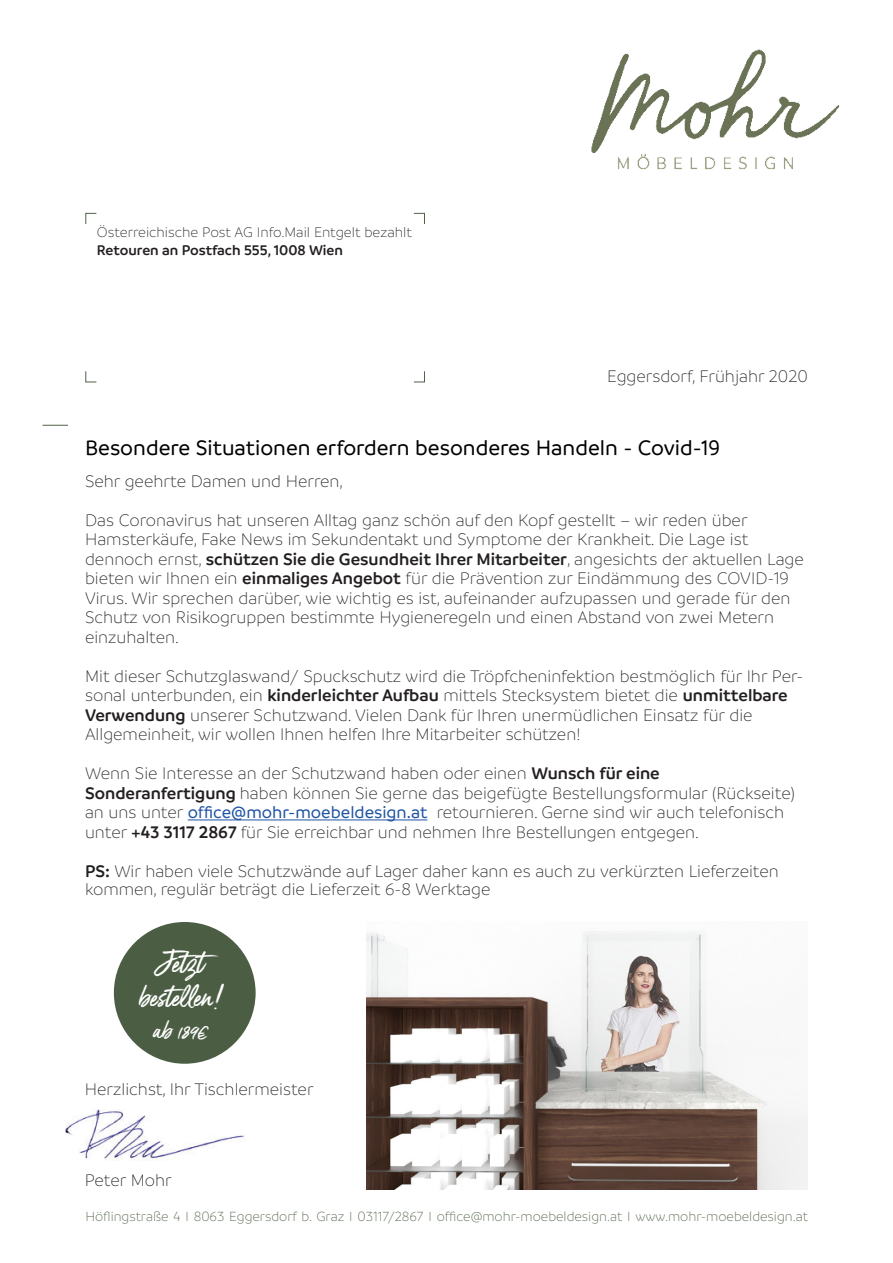
<style>
.page{position:relative;width:893px;height:1263px;background:#fff}
.page>*{position:absolute;margin:0;border:0;box-sizing:border-box;transform-origin:0 0}
.t1{font:28.5px "Gotcha";color:#fff}
.t2{font:24px "Gotcha";color:#fff}
.t3{font:500 22.5px "Branding";color:#000001}
.t4{font:300 18px/19.5px "Branding";color:#231f20}
.t5{font:300 15px "Branding";color:#231f20}
.t6{font:600 15px "Branding";color:#231f20}
.t7{font:300 14.25px "Branding";color:#506147}
.s1{font-weight:600}
.s2{font-weight:500;color:#2155a5}
</style>
<div class="page">
<hr style="left:188px;top:819px;width:239px;height:1px;background:#2155a5">
<img style="left:66px;top:1109px;width:178px;height:51px">
<img style="left:367px;top:931px;width:441px;height:258px">
<div style="left:114px;top:922px;width:142px;height:142px;background:#4b5e43;border-radius:50%"></div>
<img style="left:591px;top:49px;width:249px;height:121px">
<svg style="left:43px;top:425px;width:25px;height:1px"></svg>
<p class="t5" style="left:97px;top:225px;width:316px">Österreichische Post AG Info.Mail Entgelt bezahlt</p>
<p class="t6" style="left:97px;top:242px;width:248px">Retouren an Postfach 555, 1008 Wien</p>
<p class="t4" style="left:607px;top:366px;width:202px">Eggersdorf, Frühjahr 2020</p>
<p class="t3" style="left:85px;top:436px;width:637px">Besondere Situationen erfordern besonderes Handeln - Covid-19</p>
<p class="t4" style="left:85px;top:471px;width:259px">Sehr geehrte Damen und Herren,</p>
<p class="t4" style="left:85px;top:510px;width:664px">Das Coronavirus hat unseren Alltag ganz schön auf den Kopf gestellt – wir reden über</p>
<p class="t4" style="left:85px;top:530px;width:665px">Hamsterkäufe, Fake News im Sekundentakt und Symptome der Krankheit. Die Lage ist</p>
<p class="t4" style="left:85px;top:549px;width:720px">dennoch ernst, <span class="s1">schützen Sie die Gesundheit Ihrer Mitarbeiter</span>, angesichts der aktuellen Lage bieten wir Ihnen ein <span class="s1">einmaliges Angebot</span> für die Prävention zur Eindämmung des COVID-19<br>Virus. Wir sprechen darüber, wie wichtig es ist, aufeinander aufzupassen und gerade für den Schutz von Risikogruppen bestimmte Hygieneregeln und einen Abstand von zwei Metern</p>
<p class="t4" style="left:85px;top:627px;width:95px">einzuhalten.</p>
<p class="t4" style="left:85px;top:666px;width:720px">Mit dieser Schutzglaswand/ Spuckschutz wird die Tröpfcheninfektion bestmöglich für Ihr Per&shy;sonal unterbunden, ein <span class="s1">kinderleichter Aufbau</span> mittels Stecksystem bietet die <span class="s1">unmittelbare<br>Verwendung</span> unserer Schutzwand. Vielen Dank für Ihren unermüdlichen Einsatz für die</p>
<p class="t4" style="left:85px;top:725px;width:497px">Allgemeinheit, wir wollen Ihnen helfen Ihre Mitarbeiter schützen!</p>
<p class="t4" style="left:85px;top:764px;width:576px">Wenn Sie Interesse an der Schutzwand haben oder einen <span class="s1">Wunsch für eine</span></p>
<p class="t4" style="left:85px;top:783px;width:711px"><span class="s1">Sonderanfertigung</span> haben können Sie gerne das beigefügte Bestellungsformular (Rückseite) an uns unter <span class="s2">office@mohr-moebeldesign.at</span> retournieren. Gerne sind wir auch telefonisch unter <span class="s1">+43 3117 2867</span> für Sie erreichbar und nehmen Ihre Bestellungen entgegen.</p>
<p class="t4" style="left:85px;top:862px;width:695px;line-height:18px"><span class="s1">PS:</span> Wir haben viele Schutzwände auf Lager daher kann es auch zu verkürzten Lieferzeiten kommen, regulär beträgt die Lieferzeit 6-8 Werktage</p>
<p class="t1" style="left:158px;top:943px;width:64px">Je tz t</p>
<p class="t1" style="left:138px;top:978px;width:86px">bestellen!</p>
<p class="t2" style="left:153px;top:1014px;width:57px">ab 189€</p>
<p class="t4" style="left:85px;top:1080px;width:230px">Herzlichst, Ihr Tischlermeister</p>
<p class="t4" style="left:85px;top:1170px;width:89px">Peter Mohr</p>
<p class="t7" style="left:85px;top:1209px;width:724px">Höflingstraße 4 I 8063 Eggersdorf b. Graz I 03117/2867 I office@mohr-moebeldesign.at I www.mohr-moebeldesign.at</p>
</div>
